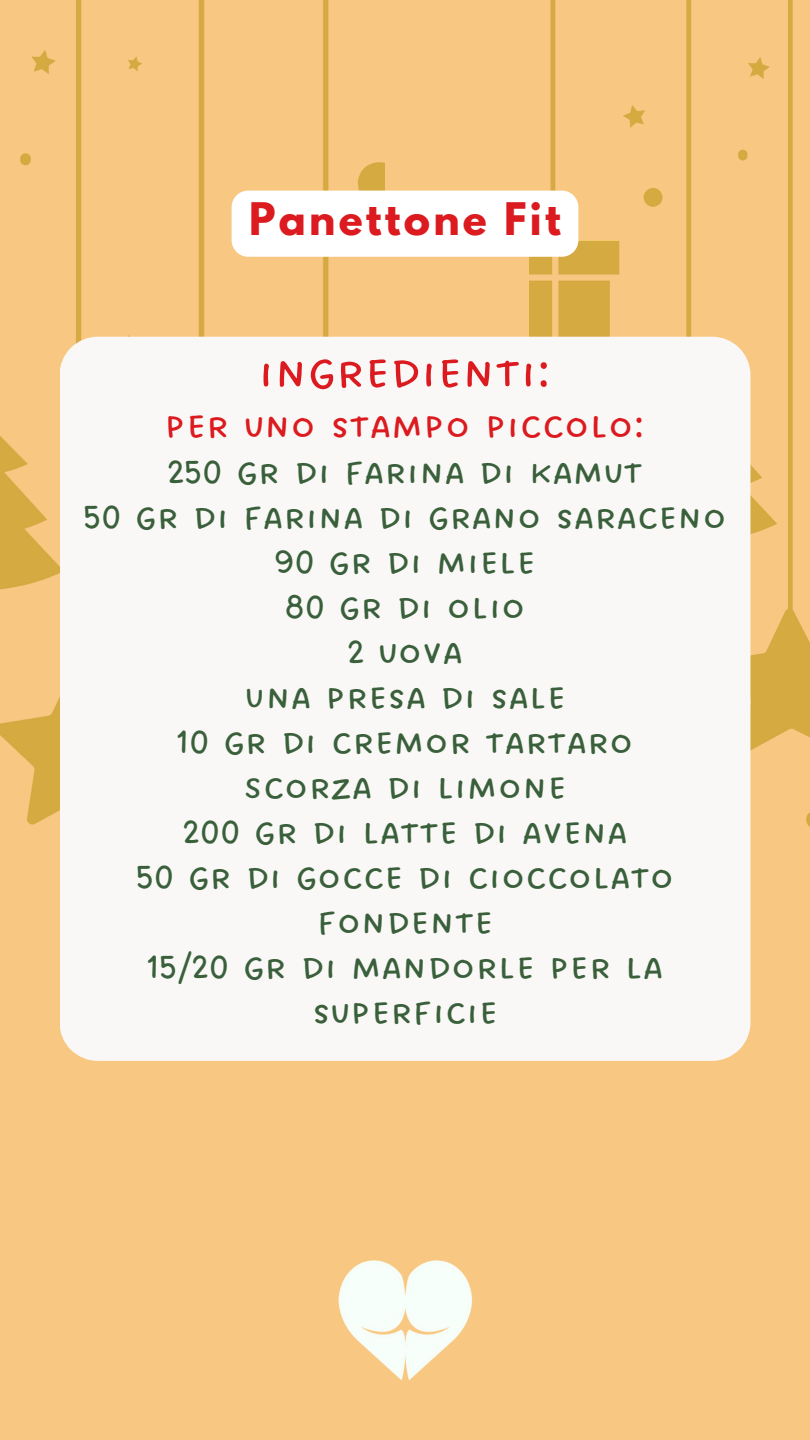
<style>
.page{position:relative;width:810px;height:1440px;background:#f8c781}
.page>*{position:absolute;margin:0;border:0;box-sizing:border-box;transform-origin:0 0}
.t1{font:60px "DO All Caps Regular";color:#db1b1f}
.t2{font:48px "DO All Caps Regular";color:#db1b1f}
.t3{font:46px/45px "DO All Caps Regular";color:#39603b;text-align:center}
.t4{font:700 39.8px "League Spartan";letter-spacing:.08em;color:#db1b1f}
</style>
<div class="page">
<img style="left:530px;top:0;width:280px;height:828px">
<img style="left:0;top:0;width:385px;height:825px">
<img style="left:338px;top:1260px;width:135px;height:121px">
<div style="left:232px;top:191px;width:346px;height:66px;background:#fff"></div>
<div style="left:60px;top:337px;width:690px;height:724px;background:#faf8f6"></div>
<p class="t4" style="left:249px;top:199px;width:313px">Panettone Fit</p>
<p class="t1" style="left:258px;top:334px;width:295px">ingredienti:</p>
<p class="t2" style="left:164px;top:395px;width:483px">per uno stampo piccolo:</p>
<p class="t3" style="left:167px;top:449px;width:477px">250 gr di farina di kamut</p>
<p class="t3" style="left:83px;top:494px;width:645px">50 gr di farina di grano saraceno</p>
<p class="t3" style="left:274px;top:539px;width:263px">90 gr di miele</p>
<p class="t3" style="left:284px;top:584px;width:243px">80 gr di olio</p>
<p class="t3" style="left:347px;top:629px;width:117px">2 uova</p>
<p class="t3" style="left:244px;top:674px;width:324px">Una presa di sale</p>
<p class="t3" style="left:177px;top:719px;width:458px">10 gr di cremor tartaro</p>
<p class="t3" style="left:244px;top:764px;width:324px">Scorza di limone</p>
<p class="t3" style="left:182px;top:809px;width:447px">200 gr di latte di avena</p>
<p class="t3" style="left:136px;top:854px;width:540px">50 gr di gocce di cioccolato fondente</p>
<p class="t3" style="left:147px;top:944px;width:518px">15/20 gr di mandorle per la superficie</p>
</div>
